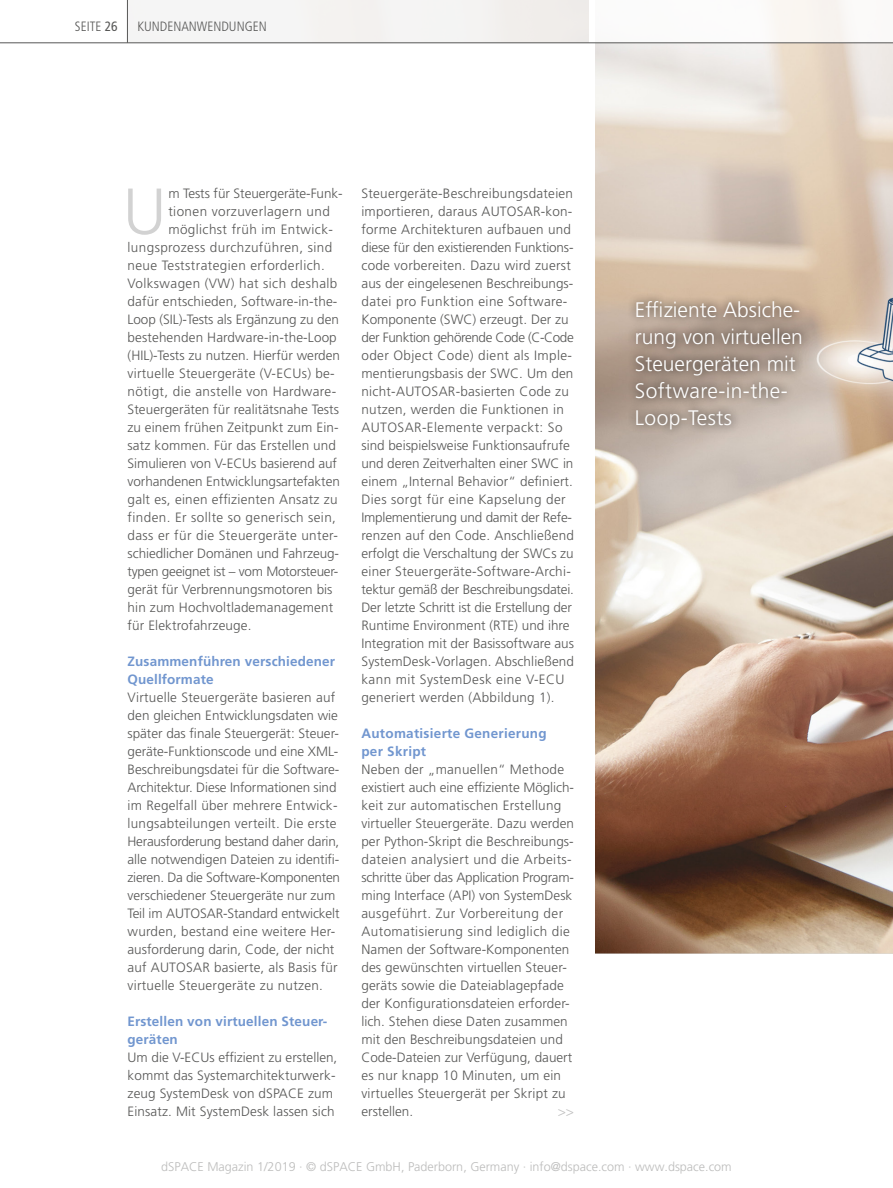
<style>
.page{position:relative;width:893px;height:1188px;background:#fff}
.page>*{position:absolute;margin:0;border:0;box-sizing:border-box;transform-origin:0 0}
.t1{font:300 65.1px "Frutiger LT Pro";color:#d2d2d2}
.t2{font:300 21px/27px "Frutiger LT Pro";color:#fff}
.t3{font:300 13.5px/18px "Frutiger LT Pro";letter-spacing:.01em;color:#575756}
.t4{font:300 13.5px "Frutiger LT Pro";letter-spacing:.03em;color:#575756}
.t5{font:700 13.5px/18px "Frutiger LT Pro";letter-spacing:.01em;color:#7196cf}
.t6{font:300 13.5px "Frutiger LT Pro";letter-spacing:-.02em;color:#575756}
.t7{font:300 condensed 13.5px "Frutiger LT Pro";color:#575756}
.t8{font:300 13.5px "Frutiger LT Pro";color:#c2c2c2}
.t9{font:300 12.6px "Frutiger LT Pro";color:#90908f}
.s1{font-weight:400}
</style>
<div class="page">
<img style="left:595px;top:44px;width:297px;height:910px">
<div style="left:127px;top:0;width:766px;height:43px;background:#f5f5f4"></div>
<hr style="left:0;top:43px;width:893px;height:1px;background:#575756">
<hr style="left:127px;top:0;width:1px;height:43px;background:#575756">
<hr style="left:892px;top:17px;width:1px;height:1171px;background:#c2c2c2">
<div style="left:627px;top:292px;width:184px;height:146px;background:#000;opacity:.9"></div>
<p class="t7" style="left:75px;top:18px;width:44px">SEITE <span class="s1">26</span></p>
<p class="t7" style="left:137px;top:18px;width:131px">KUNDENANWENDUNGEN</p>
<p class="t3" style="left:168px;top:184px;width:176px">m Tests für Steuergeräte-Funk-</p>
<p class="t4" style="left:168px;top:203px;width:163px">tionen vorzuverlagern und</p>
<p class="t4" style="left:168px;top:221px;width:166px">möglichst früh im Entwick-</p>
<p class="t4" style="left:128px;top:239px;width:206px">lungsprozess durchzuführen, sind</p>
<p class="t4" style="left:128px;top:257px;width:199px">neue Teststrategien erforderlich.</p>
<p class="t4" style="left:128px;top:275px;width:211px">Volkswagen (VW) hat sich deshalb</p>
<p class="t3" style="left:128px;top:292px;width:211px">dafür entschieden, Software-in-the-</p>
<p class="t3" style="left:128px;top:310px;width:213px">Loop (SIL)-Tests als Ergänzung zu den</p>
<p class="t3" style="left:128px;top:328px;width:211px">bestehenden Hardware-in-the-Loop</p>
<p class="t3" style="left:128px;top:346px;width:214px">(HIL)-Tests zu nutzen. Hierfür werden</p>
<p class="t3" style="left:128px;top:364px;width:208px">virtuelle Steuergeräte (V-ECUs) be-</p>
<p class="t4" style="left:128px;top:383px;width:210px">nötigt, die anstelle von Hardware-</p>
<p class="t3" style="left:128px;top:400px;width:213px">Steuergeräten für realitätsnahe Tests</p>
<p class="t3" style="left:128px;top:418px;width:213px">zu einem frühen Zeitpunkt zum Ein-</p>
<p class="t3" style="left:128px;top:436px;width:210px">satz kommen. Für das Erstellen und</p>
<p class="t3" style="left:128px;top:454px;width:211px">Simulieren von V-ECUs basierend auf</p>
<p class="t3" style="left:128px;top:472px;width:214px">vorhandenen Entwicklungsartefakten</p>
<p class="t3" style="left:128px;top:490px;width:211px">galt es, einen effizienten Ansatz zu</p>
<p class="t4" style="left:128px;top:509px;width:210px">finden. Er sollte so generisch sein,</p>
<p class="t4" style="left:128px;top:527px;width:212px">dass er für die Steuergeräte unter-</p>
<p class="t3" style="left:128px;top:544px;width:213px">schiedlicher Domänen und Fahrzeug-</p>
<p class="t6" style="left:128px;top:563px;width:212px">typen geeignet ist – vom Motorsteuer-</p>
<p class="t3" style="left:128px;top:580px;width:206px">gerät für Verbrennungsmotoren bis</p>
<p class="t3" style="left:128px;top:598px;width:207px">hin zum Hochvoltlademanagement</p>
<p class="t3" style="left:128px;top:616px;width:125px">für Elektrofahrzeuge.</p>
<p class="t5" style="left:128px;top:652px;width:209px">Zusammenführen verschiedener<br>Quellformate</p>
<p class="t3" style="left:128px;top:688px;width:214px">Virtuelle Steuergeräte basieren auf den gleichen Entwicklungsdaten wie später das finale Steuergerät: Steuer&shy;geräte-Funktionscode und eine XML-Beschreibungsdatei für die Software-Architektur. Diese Informationen sind im Regelfall über mehrere Entwick&shy;lungsabteilungen verteilt. Die erste Herausforderung bestand daher darin, alle notwendigen Dateien zu identifi&shy;zieren. Da die Software-Komponenten verschiedener Steuergeräte nur zum Teil im AUTOSAR-Standard entwickelt wurden, bestand eine weitere Her&shy;ausforderung darin, Code, der nicht auf AUTOSAR basierte, als Basis für virtuelle Steuergeräte zu nutzen.</p>
<p class="t5" style="left:128px;top:1012px;width:201px">Erstellen von virtuellen Steuer&shy;geräten</p>
<p class="t3" style="left:128px;top:1048px;width:211px">Um die V-ECUs effizient zu erstellen, kommt das Systemarchitekturwerk&shy;zeug SystemDesk von dSPACE zum Einsatz. Mit SystemDesk lassen sich</p>
<h1 class="t1" style="left:123px;top:174px;width:45px">U</h1>
<p class="t3" style="left:361px;top:184px;width:214px">Steuergeräte-Beschreibungsdateien importieren, daraus AUTOSAR-kon&shy;forme Architekturen aufbauen und diese für den existierenden Funktions&shy;code vorbereiten. Dazu wird zuerst aus der eingelesenen Beschreibungs&shy;datei pro Funktion eine Software-Komponente (SWC) erzeugt. Der zu der Funktion gehörende Code (C-Code oder Object Code) dient als Imple&shy;mentierungsbasis der SWC. Um den nicht-AUTOSAR-basierten Code zu nutzen, werden die Funktionen in AUTOSAR-Elemente verpackt: So sind beispielsweise Funktionsaufrufe und deren Zeitverhalten einer SWC in einem „Internal Behavior“ definiert.<br>Dies sorgt für eine Kapselung der Implementierung und damit der Refe&shy;renzen auf den Code. Anschließend erfolgt die Verschaltung der SWCs zu einer Steuergeräte-Software-Archi&shy;tektur gemäß der Beschreibungsdatei.<br>Der letzte Schritt ist die Erstellung der Runtime Environment (RTE) und ihre Integration mit der Basissoftware aus SystemDesk-Vorlagen. Abschließend kann mit SystemDesk eine V-ECU generiert werden (Abbildung 1).</p>
<p class="t5" style="left:361px;top:724px;width:187px">Automatisierte Generierung per Skript</p>
<p class="t3" style="left:361px;top:760px;width:214px">Neben der „manuellen“ Methode existiert auch eine effiziente Möglich&shy;keit zur automatischen Erstellung virtueller Steuergeräte. Dazu werden per Python-Skript die Beschreibungs&shy;dateien analysiert und die Arbeits&shy;schritte über das Application Program&shy;ming Interface (API) von SystemDesk ausgeführt. Zur Vorbereitung der Automatisierung sind lediglich die Namen der Software-Komponenten des gewünschten virtuellen Steuer&shy;geräts sowie die Dateiablagepfade der Konfigurationsdateien erforder&shy;lich. Stehen diese Daten zusammen mit den Beschreibungsdateien und Code-Dateien zur Verfügung, dauert es nur knapp 10 Minuten, um ein virtuelles Steuergerät per Skript zu erstellen.</p>
<p class="t8" style="left:558px;top:1104px;width:18px">&gt;&gt;</p>
<h2 class="t2" style="left:635px;top:296px;width:170px">Effiziente Absiche&shy;rung von virtuellen<br>Steuergeräten mit<br>Software-in-the-<br>Loop-Tests</h2>
<p class="t9" style="left:161px;top:1160px;width:572px">dSPACE Magazin 1/2019 · © dSPACE GmbH, Paderborn, Germany · info@dspace.com · www.dspace.com</p>
</div>
